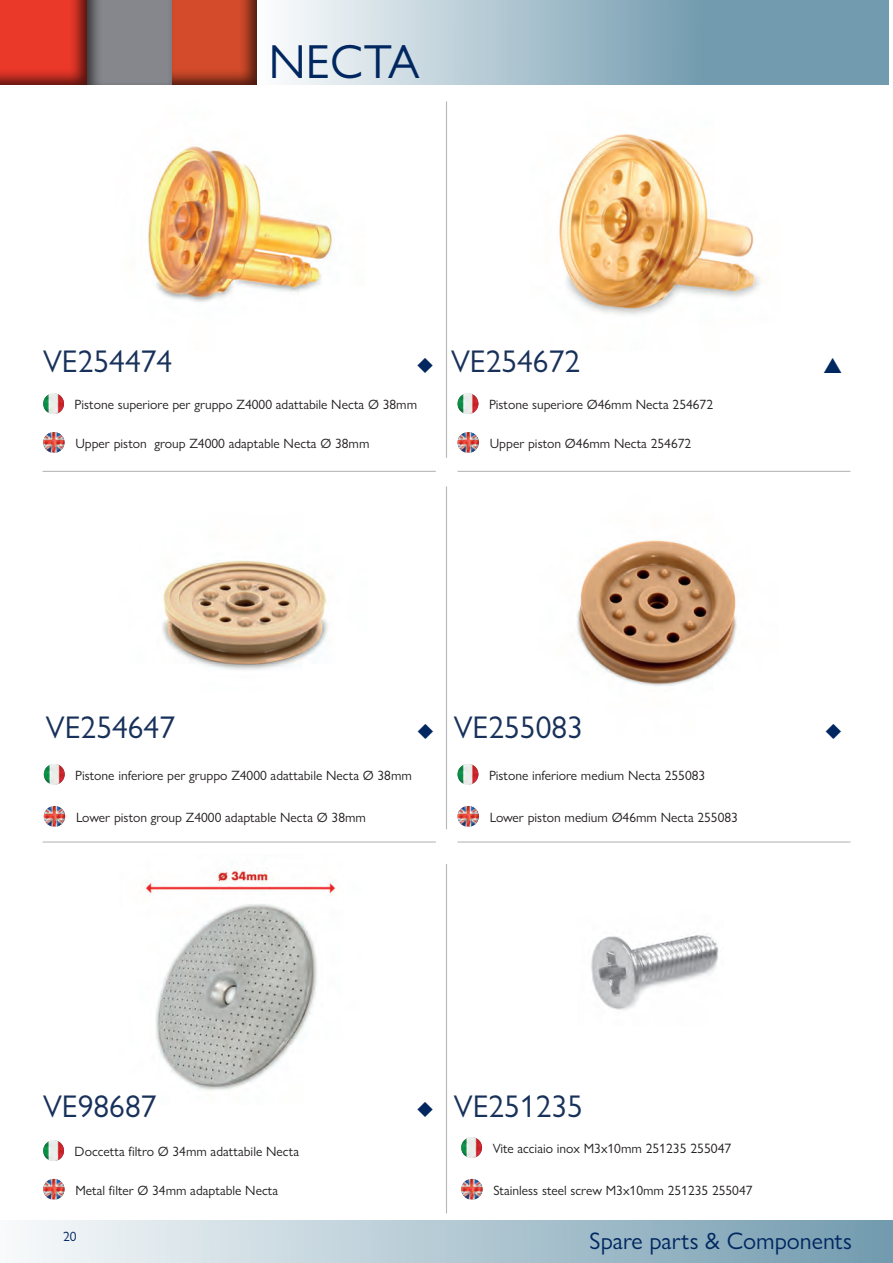
<style>
.page{position:relative;width:893px;height:1263px;background:#fff}
.page>*{position:absolute;margin:0;border:0;box-sizing:border-box;transform-origin:0 0}
.t1{font:48px "Gill Sans Nova";color:#002760}
.t2{font:31.5px "Gill Sans Nova";color:#18315a}
.t3{font:24px "Gill Sans Nova";color:#002760}
.t4{font:13.5px "Gill Sans Nova";color:#231f20}
.t5{font:13.5px "Gill Sans Nova";color:#002760}
.s1{font-size:13.65px}
</style>
<div class="page">
<svg style="left:287px;top:0;width:602px;height:85px;background:#9fbbc8"></svg>
<div style="left:170px;top:0;width:88px;height:86px;background:#231f20;opacity:.75"></div>
<div style="left:84px;top:0;width:88px;height:87px;background:#231f20;opacity:.75"></div>
<div style="left:0;top:0;width:88px;height:86px;background:#231f20;opacity:.75"></div>
<div style="left:0;top:1220px;width:893px;height:43px;background:linear-gradient(to right,#f8fafb,#729baf)"></div>
<img style="left:148px;top:146px;width:185px;height:156px">
<img style="left:559px;top:134px;width:202px;height:181px">
<img style="left:162px;top:560px;width:166px;height:110px">
<img style="left:577px;top:540px;width:160px;height:146px">
<img style="left:145px;top:868px;width:191px;height:223px">
<img style="left:591px;top:935px;width:128px;height:75px">
<img style="left:43px;top:432px;width:21px;height:21px">
<img style="left:458px;top:432px;width:21px;height:21px">
<img style="left:43px;top:1179px;width:21px;height:20px">
<img style="left:461px;top:1179px;width:21px;height:20px">
<img style="left:44px;top:806px;width:21px;height:20px">
<img style="left:458px;top:806px;width:21px;height:20px">
<img style="left:43px;top:393px;width:21px;height:21px;border-radius:10px">
<img style="left:458px;top:393px;width:20px;height:21px;border-radius:10px">
<img style="left:43px;top:1140px;width:21px;height:21px;border-radius:10px">
<img style="left:461px;top:1137px;width:21px;height:21px;border-radius:10px">
<img style="left:44px;top:764px;width:21px;height:21px;border-radius:10px">
<img style="left:458px;top:764px;width:20px;height:21px;border-radius:10px">
<hr style="left:446px;top:101px;width:1px;height:357px;background:#85888d">
<hr style="left:458px;top:471px;width:392px;height:1px;background:#85888d">
<hr style="left:43px;top:471px;width:393px;height:1px;background:#85888d">
<hr style="left:458px;top:841px;width:392px;height:1px;background:#85888d">
<hr style="left:43px;top:841px;width:393px;height:1px;background:#85888d">
<hr style="left:446px;top:486px;width:1px;height:343px;background:#85888d">
<hr style="left:446px;top:864px;width:1px;height:349px;background:#85888d">
<h1 class="t1" style="left:269px;top:32px;width:152px">NECTA</h1>
<h2 class="t2" style="left:43px;top:342px;width:131px">VE254474</h2>
<h2 class="t2" style="left:451px;top:342px;width:131px">VE254672</h2>
<p class="t4" style="left:75px;top:396px;width:344px">Pistone superiore per gruppo Z4000 adattabile Necta Ø 38mm</p>
<p class="t4" style="left:489px;top:396px;width:226px">Pistone superiore Ø46mm Necta 254672</p>
<p class="t4" style="left:75px;top:435px;width:296px">Upper piston group Z4000 adaptable Necta Ø 38mm</p>
<p class="t4" style="left:490px;top:435px;width:203px">Upper piston Ø46mm Necta 254672</p>
<h2 class="t2" style="left:46px;top:708px;width:131px">VE254647</h2>
<h2 class="t2" style="left:454px;top:708px;width:131px">VE255083</h2>
<p class="t4" style="left:75px;top:767px;width:338px">Pistone inferiore per gruppo Z4000 adattabile Necta Ø 38mm</p>
<p class="t4" style="left:489px;top:767px;width:218px">Pistone inferiore medium Necta 255083</p>
<p class="t4" style="left:76px;top:809px;width:291px">Lower piston group Z4000 adaptable Necta Ø 38mm</p>
<p class="t4" style="left:490px;top:809px;width:250px">Lower piston medium Ø46mm Necta 255083</p>
<h2 class="t2" style="left:43px;top:1087px;width:115px">VE98687</h2>
<h2 class="t2" style="left:454px;top:1087px;width:131px">VE251235</h2>
<p class="t4" style="left:75px;top:1143px;width:226px">Doccetta filtro Ø 34mm adattabile Necta</p>
<p class="t4" style="left:493px;top:1140px;width:240px">Vite acciaio inox M3x10mm <span class="s1">251235 255047</span></p>
<p class="t4" style="left:75px;top:1182px;width:204px">Metal filter Ø 34mm adaptable Necta</p>
<p class="t4" style="left:493px;top:1182px;width:261px">Stainless steel screw M3x10mm 251235 255047</p>
<p class="t5" style="left:63px;top:1228px;width:15px">20</p>
<h3 class="t3" style="left:590px;top:1226px;width:264px">Spare parts &amp; Components</h3>
</div>
